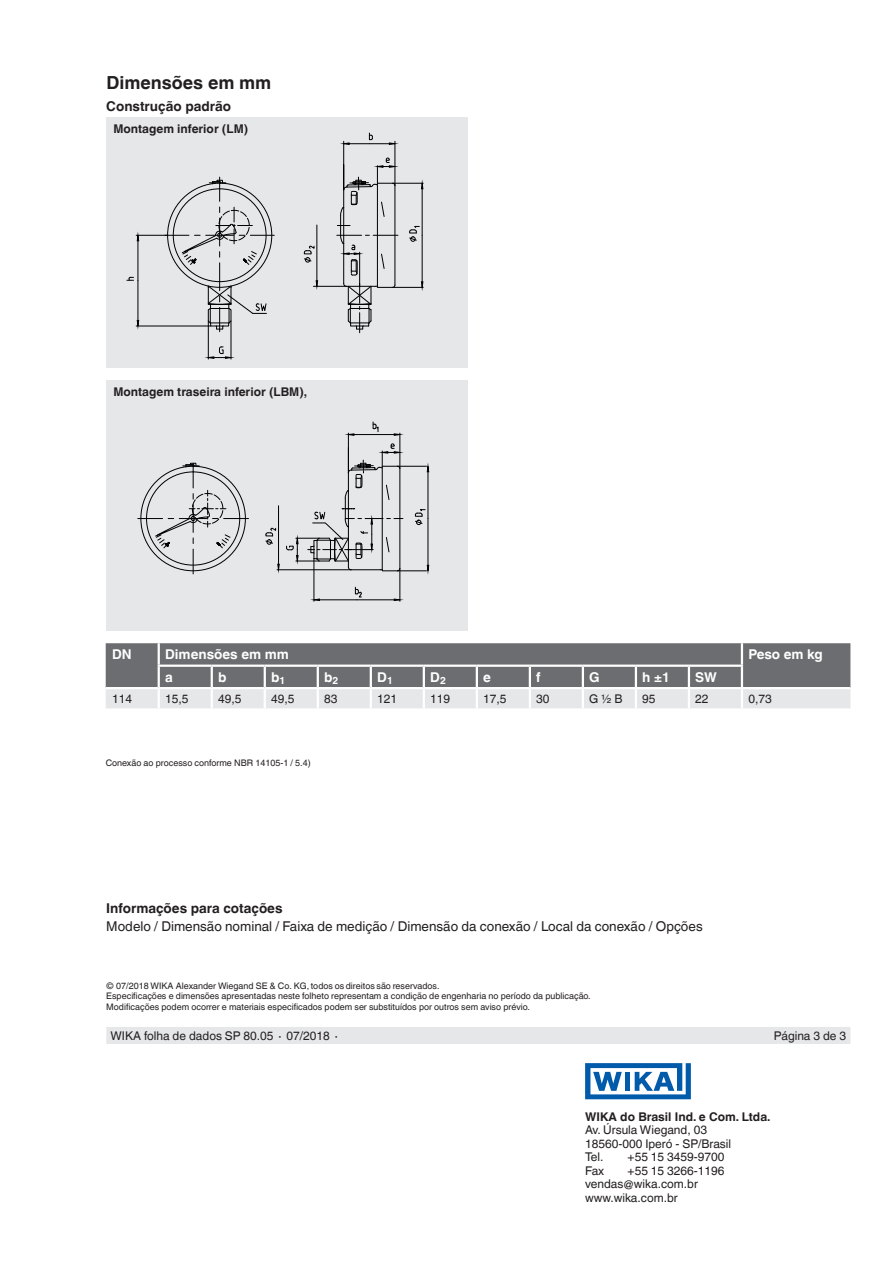
<style>
.page{position:relative;width:893px;height:1263px;background:#fff}
.page>*{position:absolute;margin:0;border:0;box-sizing:border-box;transform-origin:0 0}
.t1{font:700 18px "Helvetica World";color:#231f20}
.t2{font:13.5px "Helvetica World";color:#231f20}
.t3{font:700 13.5px "Helvetica World";color:#fff}
.t4{font:700 13.5px "Helvetica World";color:#231f20}
.t5{font:12px/13.5px "Helvetica World";color:#231f20}
.t6{font:700 12px "Helvetica World";color:#231f20}
.t7{font:9px/10.5px "Helvetica World";color:#231f20}
</style>
<div class="page">
<div style="left:106px;top:1027px;width:744px;height:17px;background:#e6e7e9"></div>
<svg style="left:585px;top:1063px;width:106px;height:36px"></svg>
<div style="left:106px;top:118px;width:362px;height:250px;background:#e6e7e9"></div>
<div style="left:106px;top:381px;width:362px;height:250px;background:#e6e7e9"></div>
<hr style="left:317px;top:225px;width:1px;height:56px;background:#000">
<svg style="left:315px;top:280px;width:3px;height:6px"></svg>
<svg style="left:304px;top:246px;width:10px;height:16px"></svg>
<hr style="left:313px;top:286px;width:33px;height:1px;background:#000">
<hr style="left:231px;top:321px;width:1px;height:38px;background:#000">
<hr style="left:208px;top:321px;width:1px;height:38px;background:#000">
<svg style="left:208px;top:346px;width:24px;height:13px"></svg>
<hr style="left:343px;top:141px;width:1px;height:49px;background:#000">
<svg style="left:343px;top:132px;width:52px;height:13px"></svg>
<hr style="left:395px;top:141px;width:1px;height:44px;background:#000">
<hr style="left:393px;top:287px;width:30px;height:1px;background:#000">
<hr style="left:393px;top:183px;width:30px;height:1px;background:#000">
<svg style="left:409px;top:226px;width:11px;height:16px"></svg>
<hr style="left:422px;top:189px;width:1px;height:46px;background:#000">
<svg style="left:421px;top:182px;width:3px;height:8px"></svg>
<hr style="left:422px;top:235px;width:1px;height:47px;background:#000">
<svg style="left:421px;top:281px;width:3px;height:7px"></svg>
<hr style="left:136px;top:235px;width:32px;height:1px;background:#000">
<hr style="left:136px;top:326px;width:75px;height:1px;background:#000">
<svg style="left:127px;top:277px;width:7px;height:4px"></svg>
<hr style="left:138px;top:241px;width:1px;height:40px;background:#000">
<svg style="left:136px;top:234px;width:3px;height:8px"></svg>
<hr style="left:138px;top:281px;width:1px;height:39px;background:#000">
<svg style="left:136px;top:320px;width:3px;height:7px"></svg>
<svg style="left:165px;top:207px;width:109px;height:125px"></svg>
<svg style="left:337px;top:158px;width:61px;height:175px"></svg>
<svg style="left:209px;top:177px;width:17px;height:24px"></svg>
<hr style="left:348px;top:433px;width:1px;height:40px;background:#000">
<hr style="left:400px;top:433px;width:1px;height:35px;background:#000">
<svg style="left:348px;top:421px;width:53px;height:15px"></svg>
<hr style="left:278px;top:506px;width:1px;height:58px;background:#000">
<svg style="left:277px;top:563px;width:3px;height:6px"></svg>
<svg style="left:265px;top:528px;width:11px;height:16px"></svg>
<hr style="left:277px;top:569px;width:74px;height:1px;background:#000">
<hr style="left:314px;top:558px;width:1px;height:43px;background:#000">
<hr style="left:400px;top:569px;width:1px;height:32px;background:#000">
<svg style="left:355px;top:587px;width:7px;height:10px"></svg>
<hr style="left:319px;top:599px;width:38px;height:1px;background:#000">
<svg style="left:313px;top:598px;width:7px;height:3px"></svg>
<hr style="left:357px;top:599px;width:37px;height:1px;background:#000">
<svg style="left:393px;top:598px;width:8px;height:3px"></svg>
<svg style="left:138px;top:463px;width:111px;height:111px"></svg>
<svg style="left:286px;top:443px;width:143px;height:129px"></svg>
<svg style="left:106px;top:643px;width:744px;height:65px;background:#9a9b9e"></svg>
<hr style="left:158px;top:643px;width:2px;height:21px;background:#fff">
<hr style="left:158px;top:667px;width:2px;height:20px;background:#fff">
<hr style="left:741px;top:643px;width:2px;height:21px;background:#fff">
<hr style="left:741px;top:667px;width:2px;height:20px;background:#fff">
<h1 class="t1" style="left:106px;top:73px;width:166px">Dimensões em mm</h1>
<h3 class="t6" style="left:113px;top:122px;width:136px">Montagem inferior (LM)</h3>
<h2 class="t4" style="left:106px;top:99px;width:126px">Construção padrão</h2>
<h3 class="t6" style="left:113px;top:385px;width:195px">Montagem traseira inferior (LBM),</h3>
<h2 class="t3" style="left:112px;top:647px;width:21px">DN</h2>
<h2 class="t3" style="left:165px;top:647px;width:125px">Dimensões em mm</h2>
<h2 class="t3" style="left:748px;top:647px;width:76px">Peso em kg</h2>
<h2 class="t3" style="left:165px;top:669px;width:9px">a</h2>
<h2 class="t3" style="left:218px;top:669px;width:10px">b</h2>
<h2 class="t3" style="left:271px;top:669px;width:16px">b<sub>1</sub></h2>
<h2 class="t3" style="left:324px;top:669px;width:16px">b<sub>2</sub></h2>
<h2 class="t3" style="left:377px;top:669px;width:17px">D<sub>1</sub></h2>
<h2 class="t3" style="left:430px;top:669px;width:17px">D<sub>2</sub></h2>
<h2 class="t3" style="left:483px;top:669px;width:9px">e</h2>
<h2 class="t3" style="left:536px;top:669px;width:6px">f</h2>
<h2 class="t3" style="left:589px;top:669px;width:12px">G</h2>
<h2 class="t3" style="left:642px;top:669px;width:29px">h ±1</h2>
<h2 class="t3" style="left:695px;top:669px;width:23px">SW</h2>
<h3 class="t5" style="left:112px;top:692px;width:22px">114</h3>
<h3 class="t5" style="left:165px;top:692px;width:25px">15,5</h3>
<h3 class="t5" style="left:218px;top:692px;width:25px">49,5</h3>
<h3 class="t5" style="left:271px;top:692px;width:25px">49,5</h3>
<h3 class="t5" style="left:324px;top:692px;width:15px">83</h3>
<h3 class="t5" style="left:377px;top:692px;width:22px">121</h3>
<h3 class="t5" style="left:430px;top:692px;width:22px">119</h3>
<h3 class="t5" style="left:483px;top:692px;width:25px">17,5</h3>
<h3 class="t5" style="left:536px;top:692px;width:15px">30</h3>
<h3 class="t5" style="left:589px;top:692px;width:35px">G ½ B</h3>
<h3 class="t5" style="left:642px;top:692px;width:15px">95</h3>
<h3 class="t5" style="left:695px;top:692px;width:15px">22</h3>
<h3 class="t5" style="left:748px;top:692px;width:25px">0,73</h3>
<p class="t7" style="left:106px;top:757px;width:207px">Conexão ao processo conforme NBR 14105-1 / 5.4)</p>
<h2 class="t4" style="left:106px;top:900px;width:178px">Informações para cotações</h2>
<h2 class="t2" style="left:106px;top:918px;width:598px">Modelo / Dimensão nominal / Faixa de medição / Dimensão da conexão / Local da conexão / Opções</h2>
<p class="t7" style="left:106px;top:980px;width:486px">© 07/2018 WIKA Alexander Wiegand SE &amp; Co. KG, todos os direitos são reservados.<br>Especificações e dimensões apresentadas neste folheto representam a condição de engenharia no período da publicação.<br>Modificações podem ocorrer e materiais especificados podem ser substituídos por outros sem aviso prévio.</p>
<h3 class="t5" style="left:111px;top:1029px;width:231px">WIKA folha de dados SP 80.05 ∙ 07/2018 ∙</h3>
<h3 class="t5" style="left:774px;top:1029px;width:74px">Página 3 de 3</h3>
<h3 class="t6" style="left:585px;top:1109px;width:187px">WIKA do Brasil Ind. e Com. Ltda.</h3>
<h3 class="t5" style="left:585px;top:1123px;width:148px">Av. Úrsula Wiegand, 03<br>18560-000 Iperó - SP/Brasil<br>Tel.</h3>
<h3 class="t5" style="left:628px;top:1150px;width:98px">+55 15 3459-9700</h3>
<h3 class="t5" style="left:585px;top:1164px;width:21px">Fax</h3>
<h3 class="t5" style="left:585px;top:1164px;width:141px;text-indent:43px">+55 15 3266-1196 vendas@wika.com.br www.wika.com.br</h3>
</div>
